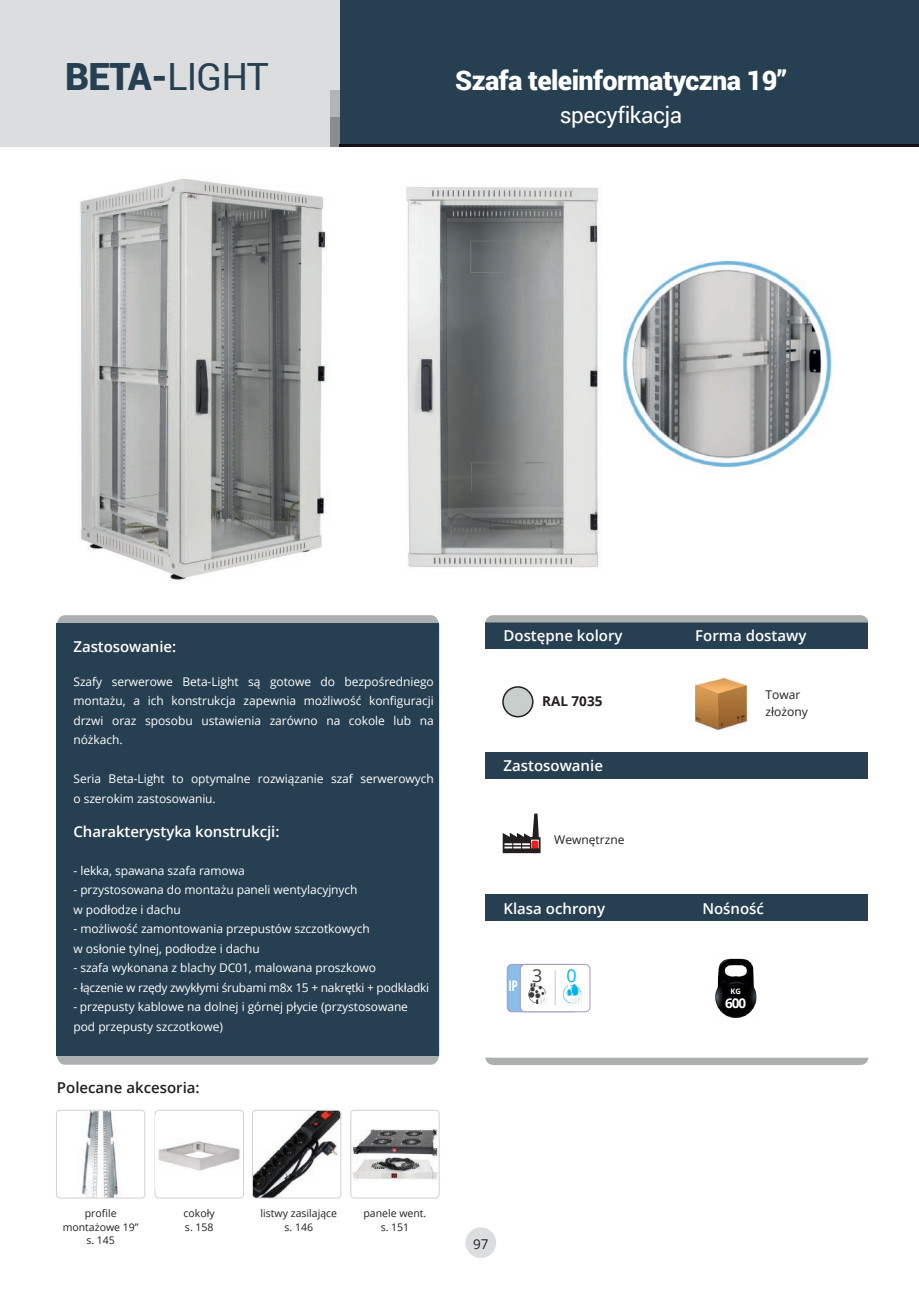
<style>
.page{position:relative;width:919px;height:1289px;background:#fff}
.page>*{position:absolute;margin:0;border:0;box-sizing:border-box;transform-origin:0 0}
.t1{font:900 37.5px "Roboto";color:#263f51}
.t2{font:900 27px "Roboto";letter-spacing:-.02em;color:#fff}
.t3{font:22.5px "Roboto";letter-spacing:-.02em;color:#fff}
.t4{font:17.85px "Open Sans";color:#3e3e3f}
.t5{font:17.85px "Open Sans";color:#00b3ef}
.t6{font:600 15px "Open Sans";color:#fff}
.t7{font:600 15px "Open Sans";color:#231f20}
.t8{font:700 15px "Bebas Neue";color:#fff}
.t9{font:700 13.5px "Open Sans";color:#231f20}
.t10{font:700 13.5px "Open Sans";color:#fff}
.t11{font:13.5px "Open Sans";color:#231f20}
.t12{font:12px/19.5px "Open Sans";letter-spacing:-.005em;color:#fff}
.t13{font:12px/16.5px "Open Sans";color:#231f20}
.t14{font:10.5px/13.5px "Open Sans";color:#231f20;text-align:center}
.t15{font:700 7.5px "Open Sans";color:#fff}
.s1{font-weight:400}
</style>
<div class="page">
<div style="left:465px;top:1227px;width:31px;height:30px;background:#dcdddf;border-radius:50%"></div>
<div style="left:485px;top:622px;width:383px;height:27px;background:#263f51"></div>
<div style="left:485px;top:752px;width:383px;height:27px;background:#263f51"></div>
<svg style="left:57px;top:615px;width:382px;height:449px;background:#acb0b0"></svg>
<div style="left:56px;top:623px;width:383px;height:433px;background:#263f51"></div>
<svg style="left:485px;top:1057px;width:383px;height:7px;background:#b3b7b7"></svg>
<svg style="left:485px;top:615px;width:383px;height:7px;background:#aeb1b1"></svg>
<img style="left:56px;top:1111px;width:89px;height:86px">
<div style="left:56px;top:1109px;width:89px;height:89px;border:1px solid #d1d2d4;border-radius:3px"></div>
<div style="left:155px;top:1109px;width:89px;height:89px;border:1px solid #d1d2d4;border-radius:3px"></div>
<img style="left:252px;top:1111px;width:89px;height:86px">
<div style="left:252px;top:1109px;width:89px;height:89px;border:1px solid #d1d2d4;border-radius:3px"></div>
<img style="left:352px;top:1111px;width:87px;height:86px">
<div style="left:350px;top:1109px;width:89px;height:89px;border:1px solid #d1d2d4;border-radius:3px"></div>
<div style="left:485px;top:893px;width:383px;height:27px;background:#263f51"></div>
<div style="left:503px;top:687px;width:29px;height:29px;background:#c7cecc;border-radius:50%"></div>
<div style="left:502px;top:686px;width:31px;height:31px;border:2px solid #231f20;border-radius:50%"></div>
<div style="left:507px;top:964px;width:71px;height:47px;background:#87bfe7;border-radius:5px"></div>
<div style="left:507px;top:964px;width:71px;height:47px;border:1px solid #a697c8;border-radius:5px"></div>
<div style="left:520px;top:964px;width:70px;height:47px;background:#fff;border-radius:5px"></div>
<div style="left:520px;top:964px;width:70px;height:47px;border:1px solid #a697c8;border-radius:5px"></div>
<hr style="left:555px;top:970px;width:1px;height:35px;background:#c7c8ca">
<svg style="left:528px;top:982px;width:18px;height:22px"></svg>
<svg style="left:563px;top:983px;width:18px;height:21px"></svg>
<img style="left:715px;top:958px;width:42px;height:59px">
<div style="left:339px;top:0;width:579px;height:147px;background:#263f51"></div>
<div style="left:0;top:0;width:334px;height:147px;background:#dcdddf"></div>
<div style="left:330px;top:49px;width:9px;height:68px;background:#b2b3b7"></div>
<div style="left:330px;top:0;width:9px;height:90px;background:#dcdddf"></div>
<div style="left:330px;top:117px;width:9px;height:30px;background:#8a8c8f"></div>
<hr style="left:339px;top:144px;width:579px;height:3px;background:#161117">
<img style="left:79px;top:178px;width:248px;height:404px">
<img style="left:406px;top:187px;width:195px;height:381px">
<img style="left:622px;top:261px;width:210px;height:207px">
<div style="left:155px;top:1114px;width:88px;height:74px;background:#fff"></div>
<img style="left:158px;top:1141px;width:82px;height:30px">
<img style="left:695px;top:678px;width:51px;height:51px">
<svg style="left:502px;top:813px;width:38px;height:40px"></svg>
<h1 class="t1" style="left:65px;top:50px;width:205px">BETA-<span class="s1">LIGHT</span></h1>
<h2 class="t2" style="left:455px;top:61px;width:333px">Szafa teleinformatyczna 19”</h2>
<h3 class="t3" style="left:559px;top:99px;width:124px">specyfikacja</h3>
<p class="t6" style="left:73px;top:636px;width:104px">Zastosowanie:</p>
<p class="t12" style="left:73px;top:671px;width:362px;text-align:justify">Szafy serwerowe Beta-Light są gotowe do bezpośredniego montażu, a ich konstrukcja zapewnia możliwość konfiguracji drzwi oraz sposobu ustawienia zarówno na cokole lub na nóżkach.</p>
<p class="t12" style="left:73px;top:768px;width:362px">Seria Beta-Light to optymalne rozwiązanie szaf serwerowych o szerokim zastosowaniu.</p>
<p class="t6" style="left:73px;top:821px;width:207px">Charakterystyka konstrukcji:</p>
<p class="t12" style="left:73px;top:860px;width:173px">- lekka, spawana szafa ramowa</p>
<p class="t12" style="left:73px;top:879px;width:285px">- przystosowana do montażu paneli wentylacyjnych w podłodze i dachu</p>
<p class="t12" style="left:73px;top:918px;width:298px">- możliwość zamontowania przepustów szczotkowych w osłonie tylnej, podłodze i dachu</p>
<p class="t12" style="left:73px;top:957px;width:304px">- szafa wykonana z blachy DC01, malowana proszkowo</p>
<p class="t12" style="left:73px;top:977px;width:357px">- łączenie w rzędy zwykłymi śrubami m8x 15 + nakrętki + podkładki</p>
<p class="t12" style="left:73px;top:996px;width:336px">- przepusty kablowe na dolnej i górnej płycie (przystosowane pod przepusty szczotkowe)</p>
<p class="t7" style="left:57px;top:1077px;width:144px">Polecane akcesoria:</p>
<p class="t6" style="left:503px;top:625px;width:121px">Dostępne kolory</p>
<p class="t6" style="left:695px;top:625px;width:113px">Forma dostawy</p>
<p class="t9" style="left:542px;top:691px;width:62px">RAL 7035</p>
<p class="t6" style="left:503px;top:754px;width:101px">Zastosowanie</p>
<p class="t13" style="left:554px;top:831px;width:72px">Wewnętrzne</p>
<p class="t13" style="left:765px;top:686px;width:44px">Towar złożony</p>
<p class="t6" style="left:503px;top:898px;width:103px">Klasa ochrony</p>
<p class="t6" style="left:702px;top:898px;width:63px">Nośność</p>
<p class="t8" style="left:509px;top:977px;width:10px">IP</p>
<h3 class="t4" style="left:532px;top:963px;width:12px">3</h3>
<h3 class="t5" style="left:566px;top:963px;width:12px">0</h3>
<p class="t15" style="left:730px;top:986px;width:12px">KG</p>
<p class="t10" style="left:725px;top:994px;width:22px">600</p>
<p class="t14" style="left:63px;top:1206px;width:77px">profile montażowe 19” s. 145</p>
<p class="t14" style="left:184px;top:1206px;width:33px;text-align:left">cokoły s. 158</p>
<p class="t14" style="left:260px;top:1206px;width:78px">listwy zasilające s. 146</p>
<p class="t14" style="left:363px;top:1206px;width:64px">panele went. s. 151</p>
<p class="t11" style="left:473px;top:1235px;width:17px">97</p>
</div>
